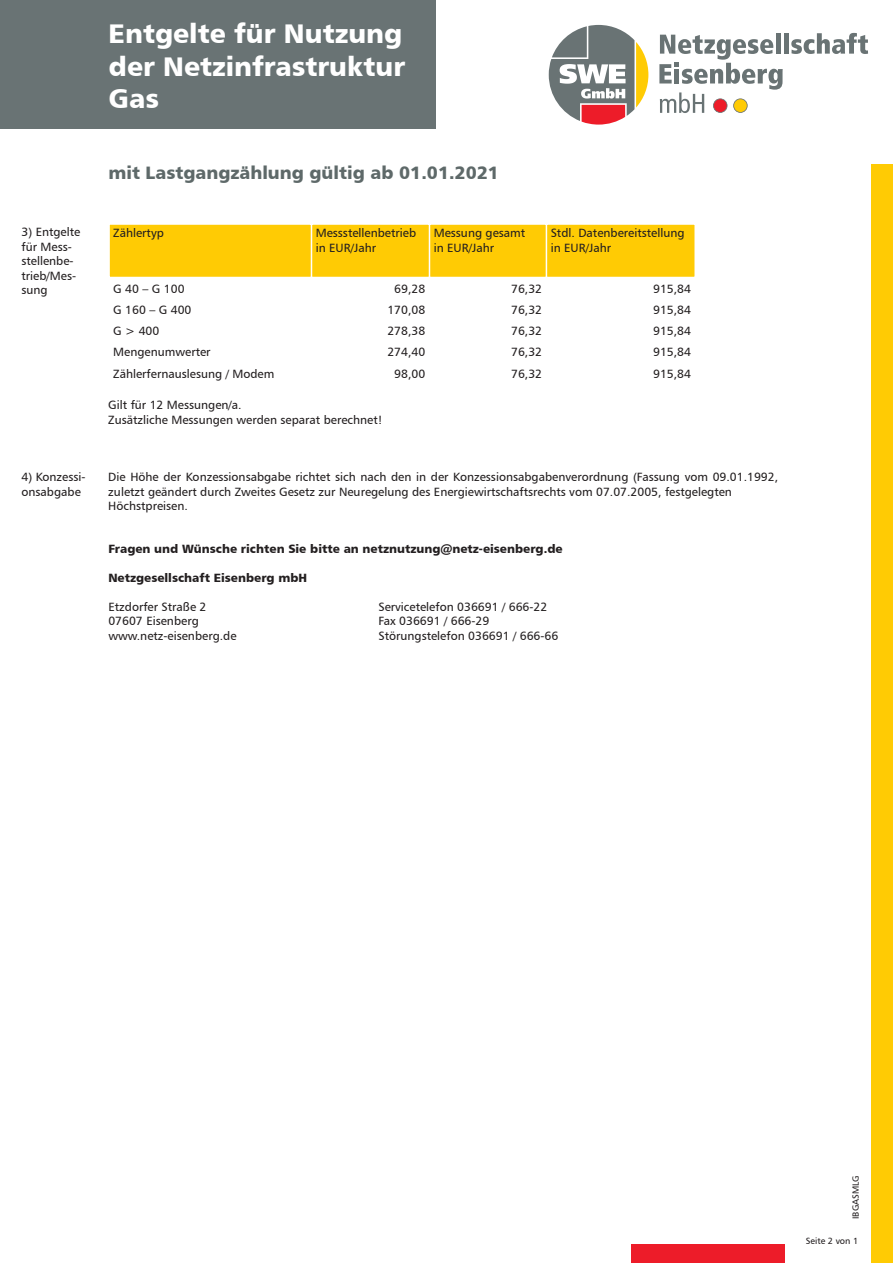
<style>
.page{position:relative;width:893px;height:1263px;background:#fff}
.page>*{position:absolute;margin:0;border:0;box-sizing:border-box;transform-origin:0 0}
.t1{font:27px/32.4px "Humanist 777 BT Black B";color:#fff;text-align:justify}
.t2{font:18px "Humanist 777 BT Black B";color:#5e6969}
.t3{font:12px/14.4px "Humanist 777 BT Roman B";color:#231f20}
.t4{font:12px "Humanist 777 BT Black B";color:#231f20}
.t5{font:9px "Humanist 777 BT Roman B";color:#231f20}
</style>
<div class="page">
<div style="left:631px;top:1244px;width:153px;height:19px;background:#ed1c29"></div>
<div style="left:872px;top:164px;width:21px;height:1099px;background:#ffcb04"></div>
<div style="left:0;top:0;width:436px;height:129px;background:#697374"></div>
<svg style="left:549px;top:25px;width:99px;height:100px"></svg>
<div style="left:776px;top:33px;width:5px;height:21px;background:#697374"></div>
<div style="left:784px;top:33px;width:5px;height:21px;background:#697374"></div>
<svg style="left:791px;top:33px;width:77px;height:21px"></svg>
<svg style="left:659px;top:35px;width:124px;height:78px"></svg>
<div style="left:109px;top:224px;width:586px;height:53px;background:#ffcb04"></div>
<hr style="left:108px;top:223px;width:2px;height:162px;background:#fff">
<hr style="left:694px;top:223px;width:2px;height:162px;background:#fff">
<hr style="left:311px;top:224px;width:1px;height:160px;background:#fff">
<hr style="left:429px;top:224px;width:1px;height:160px;background:#fff">
<hr style="left:546px;top:224px;width:1px;height:160px;background:#fff">
<hr style="left:109px;top:223px;width:586px;height:2px;background:#fff">
<h1 class="t1" style="left:109px;top:20px;width:298px">Entgelte für Nutzung der Netzinfrastruktur Gas</h1>
<h2 class="t2" style="left:108px;top:165px;width:392px">mit Lastgangzählung gültig ab 01.01.2021</h2>
<p class="t3" style="left:21px;top:226px;width:60px">3) Entgelte für Mess&shy;stellenbe&shy;trieb/Mes&shy;sung</p>
<p class="t3" style="left:113px;top:227px;width:52px">Zählertyp</p>
<p class="t3" style="left:316px;top:227px;width:102px">Messstellenbetrieb in EUR/Jahr</p>
<p class="t3" style="left:434px;top:227px;width:93px">Messung gesamt in EUR/Jahr</p>
<p class="t3" style="left:551px;top:227px;width:135px">Stdl. Datenbereitstellung in EUR/Jahr</p>
<p class="t3" style="left:113px;top:282px;width:73px">G40–G100</p>
<p class="t3" style="left:394px;top:282px;width:33px">69,28</p>
<p class="t3" style="left:511px;top:282px;width:33px">76,32</p>
<p class="t3" style="left:653px;top:282px;width:39px">915,84</p>
<p class="t3" style="left:113px;top:304px;width:80px">G 160 – G 400</p>
<p class="t3" style="left:387px;top:304px;width:39px">170,08</p>
<p class="t3" style="left:511px;top:304px;width:33px">76,32</p>
<p class="t3" style="left:653px;top:304px;width:39px">915,84</p>
<p class="t3" style="left:113px;top:325px;width:48px">G &gt; 400</p>
<p class="t3" style="left:387px;top:325px;width:39px">278,38</p>
<p class="t3" style="left:511px;top:325px;width:33px">76,32</p>
<p class="t3" style="left:653px;top:325px;width:39px">915,84</p>
<p class="t3" style="left:113px;top:346px;width:99px">Mengenumwerter</p>
<p class="t3" style="left:387px;top:346px;width:39px">274,40</p>
<p class="t3" style="left:511px;top:346px;width:33px">76,32</p>
<p class="t3" style="left:653px;top:346px;width:39px">915,84</p>
<p class="t3" style="left:113px;top:367px;width:163px">Zählerfernauslesung / Modem</p>
<p class="t3" style="left:394px;top:367px;width:33px">98,00</p>
<p class="t3" style="left:511px;top:367px;width:33px">76,32</p>
<p class="t3" style="left:653px;top:367px;width:39px">915,84</p>
<p class="t3" style="left:108px;top:399px;width:276px">Gilt für 12 Messungen/a.<br>Zusätzliche Messungen werden separat berechnet!</p>
<p class="t3" style="left:21px;top:471px;width:66px">4) Konzessi&shy;onsabgabe</p>
<p class="t3" style="left:108px;top:471px;width:671px">Die Höhe der Konzessionsabgabe richtet sich nach den in der Konzessionsabgabenverordnung (Fassung vom 09.01.1992, zuletzt geändert durch Zweites Gesetz zur Neuregelung des Energiewirtschaftsrechts vom 07.07.2005, festgelegten<br>Höchstpreisen.</p>
<p class="t4" style="left:108px;top:544px;width:456px">Fragen und Wünsche richten Sie bitte an netznutzung@netz-eisenberg.de</p>
<p class="t4" style="left:108px;top:573px;width:200px">Netzgesellschaft Eisenberg mbH</p>
<p class="t3" style="left:108px;top:600px;width:100px">Etzdorfer Straße 2</p>
<p class="t3" style="left:378px;top:600px;width:170px">Servicetelefon 036691 / 666-22</p>
<p class="t3" style="left:108px;top:615px;width:92px">07607 Eisenberg</p>
<p class="t3" style="left:378px;top:615px;width:112px">Fax 036691 / 666-29</p>
<p class="t3" style="left:108px;top:629px;width:130px">www.netz-eisenberg.de</p>
<p class="t3" style="left:378px;top:629px;width:181px">Störungstelefon 036691 / 666-66</p>
<p class="t5" style="left:852px;top:1219px;width:45px;rotate:-90deg">IBGASMLG</p>
<p class="t5" style="left:806px;top:1237px;width:54px">Seite 2 von 1</p>
</div>
